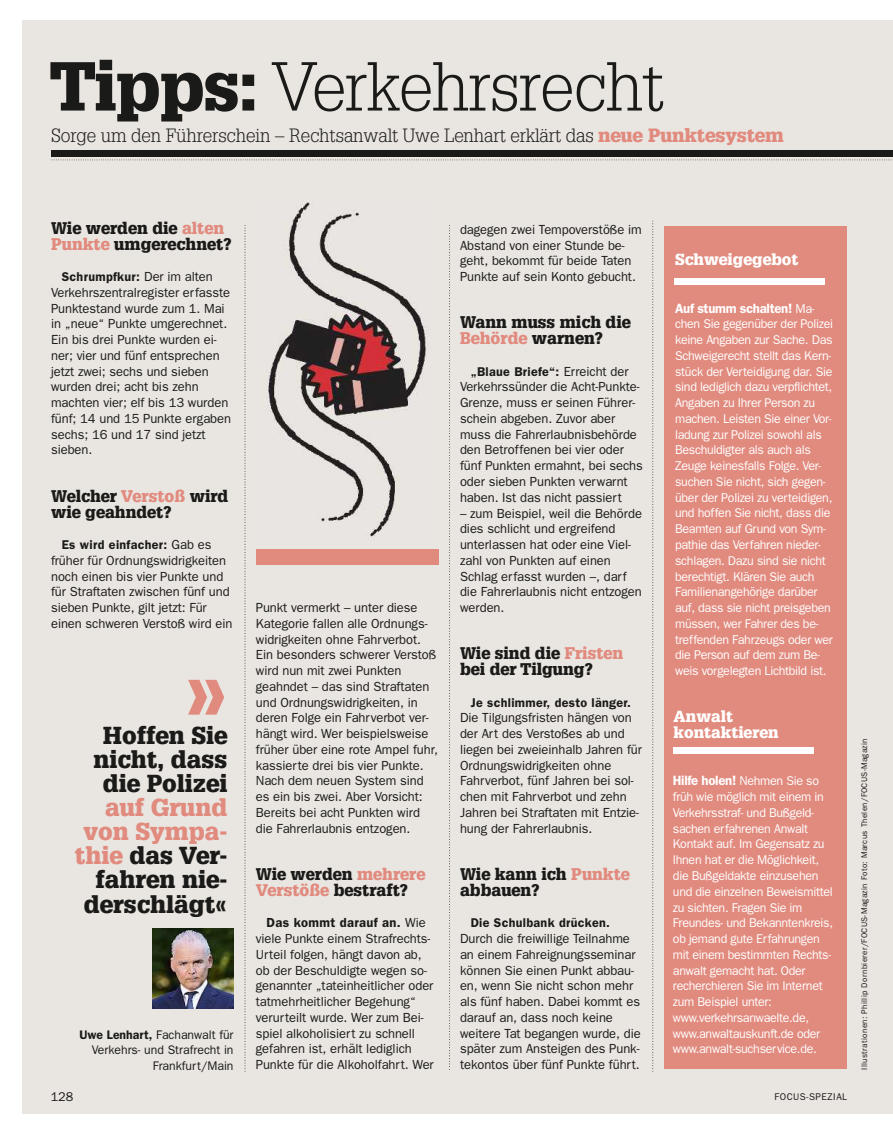
<style>
.page{position:relative;width:893px;height:1136px;background:#fff}
.page>*{position:absolute;margin:0;border:0;box-sizing:border-box;transform-origin:0 0}
.t1{font:900 79.8px "Glypha LT";color:#e18a7e;scale:1.16 1}
.t2{font:300 67.5px "Glypha LT";letter-spacing:-.015em;color:#1a1a18}
.t3{font:900 24px/24px "Glypha LT";color:#1a1a18;text-align:center}
.t4{font:300 18.75px "Glypha LT";letter-spacing:-.005em;color:#1a1a18}
.t5{font:900 16.5px/15.8px "Glypha LT";color:#1a1a18}
.t6{font:900 15.75px/15.8px "Glypha LT";color:#fff}
.t7{font:600 13.5px "Franklin Gothic";letter-spacing:-.025em;color:#fff}
.t8{font:13.2px/15.8px "Franklin Gothic";letter-spacing:-.005em;color:#1a1a18}
.t9{font:12.75px/15.8px "Franklin Gothic";letter-spacing:-.025em;color:#fff}
.t10{font:600 12.75px "Franklin Gothic";letter-spacing:.025em;color:#1a1a18}
.t11{font:12.75px "Franklin Gothic";color:#1a1a18}
.t12{font:12.45px/15.8px "Franklin Gothic";color:#1a1a18;text-align:right}
.t13{font:9.75px "Franklin Gothic";letter-spacing:.05em;color:#1a1a18}
.t14{font:8.25px "Franklin Gothic";letter-spacing:.04em;color:#1a1a18}
.s1{font-weight:900}
.s2{font-weight:900;color:#e18a7e}
.s3{color:#e18a7e}
.s4{font-weight:400;font-size:13.2px}
.s5{font-weight:600}
.s6{font-weight:400;font-size:12.75px}
</style>
<div class="page">
<div style="left:22px;top:21px;width:870px;height:1093px;background:#e9e5e1"></div>
<svg style="left:245px;top:225px;width:1px;height:846px"></svg>
<svg style="left:449px;top:225px;width:1px;height:842px"></svg>
<div style="left:52px;top:150px;width:840px;height:6px;background:#1a1a18"></div>
<svg style="left:52px;top:159px;width:840px;height:1px"></svg>
<svg style="left:652px;top:221px;width:1px;height:850px"></svg>
<img style="left:153px;top:928px;width:81px;height:80px">
<div style="left:256px;top:549px;width:183px;height:15px;background:#e18a7e"></div>
<img style="left:268px;top:202px;width:161px;height:337px">
<div style="left:664px;top:226px;width:183px;height:843px;background:#e18a7e"></div>
<div style="left:675px;top:278px;width:150px;height:6px;background:#fff"></div>
<div style="left:673px;top:747px;width:140px;height:6px;background:#fff"></div>
<h2 class="t2" style="left:50px;top:48px;width:616px"><span class="s1">Tipps:</span> Verkehrsrecht</h2>
<h3 class="t4" style="left:51px;top:125px;width:734px">Sorge um den Führerschein – Rechtsanwalt Uwe Lenhart erklärt das <span class="s2">neue Punktesystem</span></h3>
<p class="t5" style="left:51px;top:220px;width:182px">Wie werden die <span class="s3">alten<br>Punkte</span> umgerechnet?</p>
<p class="t10" style="left:62px;top:269px;width:153px">Schrumpfkur: <span class="s4">Der im alten</span></p>
<p class="t8" style="left:51px;top:284px;width:181px">Verkehrszentralregister erfasste<br>Punktestand wurde zum 1. Mai in „neue“ Punkte umgerechnet.<br>Ein bis drei Punkte wurden ei&shy;ner; vier und fünf entsprechen jetzt zwei; sechs und sieben wurden drei; acht bis zehn machten vier; elf bis 13 wurden fünf; 14 und 15 Punkte ergaben sechs; 16 und 17 sind jetzt sieben.</p>
<p class="t5" style="left:51px;top:488px;width:179px">Welcher <span class="s3">Verstoß</span> wird wie geahndet?</p>
<p class="t10" style="left:62px;top:537px;width:151px">Es wird einfacher: <span class="s4">Gab es</span></p>
<p class="t8" style="left:51px;top:552px;width:183px">früher für Ordnungswidrigkeiten noch einen bis vier Punkte und für Straftaten zwischen fünf und sieben Punkte, gilt jetzt: Für einen schweren Verstoß wird ein</p>
<h1 class="t1" style="left:181px;top:643px;width:41px">»</h1>
<h3 class="t3" style="left:94px;top:723px;width:135px">Hoffen Sie nicht, dass die Polizei</h3>
<h3 class="t3" style="left:75px;top:795px;width:154px;text-align:right"><span class="s3">auf Grund von Sympa&shy;thie</span> das Ver&shy;fahren nie&shy;derschlägt«</h3>
<p class="t12" style="left:80px;top:1026px;width:155px"><span class="s5">Uwe Lenhart,</span> Fachanwalt für<br>Verkehrs- und Strafrecht in<br>Frankfurt/Main</p>
<p class="t8" style="left:256px;top:599px;width:184px">Punkt vermerkt – unter diese<br>Kategorie fallen alle Ordnungs&shy;widrigkeiten ohne Fahrverbot.<br>Ein besonders schwerer Verstoß wird nun mit zwei Punkten geahndet – das sind Straftaten und Ordnungswidrigkeiten, in deren Folge ein Fahrverbot ver&shy;hängt wird. Wer beispielsweise früher über eine rote Ampel fuhr, kassierte drei bis vier Punkte.<br>Nach dem neuen System sind es ein bis zwei. Aber Vorsicht:<br>Bereits bei acht Punkten wird die Fahrerlaubnis entzogen.</p>
<p class="t5" style="left:256px;top:866px;width:171px">Wie werden <span class="s3">mehrere<br>Verstöße</span> bestraft?</p>
<p class="t8" style="left:256px;top:914px;width:179px;text-indent:11px"><span class="s5">Das kommt darauf an.</span> Wie viele Punkte einem Strafrechts-<br>Urteil folgen, hängt davon ab, ob der Beschuldigte wegen so&shy;genannter „tateinheitlicher oder tatmehrheitlicher Begehung“ verurteilt wurde. Wer zum Bei&shy;spiel alkoholisiert zu schnell gefahren ist, erhält lediglich<br>Punkte für die Alkoholfahrt. Wer</p>
<p class="t8" style="left:460px;top:221px;width:183px">dagegen zwei Tempoverstöße im<br>Abstand von einer Stunde be&shy;geht, bekommt für beide Taten<br>Punkte auf sein Konto gebucht.</p>
<p class="t5" style="left:460px;top:314px;width:172px">Wann muss mich die<br><span class="s3">Behörde</span> warnen?</p>
<p class="t10" style="left:471px;top:364px;width:159px">„Blaue Briefe“: <span class="s4">Erreicht der</span></p>
<p class="t8" style="left:460px;top:379px;width:184px">Verkehrssünder die Acht-Punkte-<br>Grenze, muss er seinen Führer&shy;schein abgeben. Zuvor aber muss die Fahrerlaubnisbehörde den Betroffenen bei vier oder fünf Punkten ermahnt, bei sechs oder sieben Punkten verwarnt haben. Ist das nicht passiert</p>
<p class="t8" style="left:460px;top:505px;width:183px">– zum Beispiel, weil die Behörde dies schlicht und ergreifend unterlassen hat oder eine Viel&shy;zahl von Punkten auf einen<br>Schlag erfasst wurden –, darf die Fahrerlaubnis nicht entzogen werden.</p>
<p class="t5" style="left:460px;top:645px;width:165px">Wie sind die <span class="s3">Fristen </span>bei der Tilgung?</p>
<p class="t10" style="left:471px;top:694px;width:162px">Je schlimmer, desto länger.</p>
<p class="t8" style="left:460px;top:709px;width:183px">Die Tilgungsfristen hängen von der Art des Verstoßes ab und liegen bei zweieinhalb Jahren für<br>Ordnungswidrigkeiten ohne<br>Fahrverbot, fünf Jahren bei sol&shy;chen mit Fahrverbot und zehn<br>Jahren bei Straftaten mit Entzie&shy;hung der Fahrerlaubnis.</p>
<p class="t5" style="left:460px;top:866px;width:171px">Wie kann ich <span class="s3">Punkte </span>abbauen?</p>
<p class="t10" style="left:471px;top:915px;width:141px">Die Schulbank drücken.</p>
<p class="t8" style="left:460px;top:930px;width:182px">Durch die freiwillige Teilnahme an einem Fahreignungsseminar können Sie einen Punkt abbau&shy;en, wenn Sie nicht schon mehr als fünf haben. Dabei kommt es darauf an, dass noch keine weitere Tat begangen wurde, die später zum Ansteigen des Punk&shy;tekontos über fünf Punkte führt.</p>
<p class="t6" style="left:675px;top:252px;width:125px">Schweigegebot</p>
<p class="t7" style="left:675px;top:300px;width:141px">Auf stumm schalten! <span class="s6">Ma-</span></p>
<p class="t9" style="left:675px;top:316px;width:160px">chen Sie gegenüber der Polizei keine Angaben zur Sache. Das<br>Schweigerecht stellt das Kern&shy;stück der Verteidigung dar. Sie sind lediglich dazu verpflichtet,<br>Angaben zu Ihrer Person zu machen. Leisten Sie einer Vor&shy;ladung zur Polizei sowohl als<br>Beschuldigter als auch als<br>Zeuge keinesfalls Folge. Ver&shy;suchen Sie nicht, sich gegen&shy;über der Polizei zu verteidigen, und hoffen Sie nicht, dass die<br>Beamten auf Grund von Sym&shy;pathie das Verfahren nieder&shy;schlagen. Dazu sind sie nicht berechtigt. Klären Sie auch<br>Familienangehörige darüber auf, dass sie nicht preisgeben müssen, wer Fahrer des be&shy;treffenden Fahrzeugs oder wer die Person auf dem zum Be&shy;weis vorgelegten Lichtbild ist.</p>
<p class="t6" style="left:674px;top:708px;width:107px">Anwalt kontaktieren</p>
<p class="t7" style="left:673px;top:772px;width:148px">Hilfe holen! <span class="s6">Nehmen Sie so</span></p>
<p class="t9" style="left:673px;top:788px;width:162px">früh wie möglich mit einem in<br>Verkehrsstraf- und Bußgeld&shy;sachen erfahrenen Anwalt<br>Kontakt auf. Im Gegensatz zu<br>Ihnen hat er die Möglichkeit, die Bußgeldakte einzusehen und die einzelnen Beweismittel zu sichten. Fragen Sie im<br>Freundes- und Bekanntenkreis, ob jemand gute Erfahrungen mit einem bestimmten Rechts&shy;anwalt gemacht hat. Oder recherchieren Sie im Internet zum Beispiel unter: www.verkehrsanwaelte.de, www.anwaltauskunft.de oder www.anwalt-suchservice.de.</p>
<p class="t11" style="left:51px;top:1088px;width:24px">128</p>
<p class="t13" style="left:775px;top:1091px;width:74px">FOCUS-SPEZIAL</p>
<p class="t14" style="left:860px;top:1069px;width:333px;rotate:-90deg">Illustrationen: Phillip Dornbierer/FOCUS-Magazin Foto: Marcus Thelen/FOCUS-Magazin</p>
</div>
